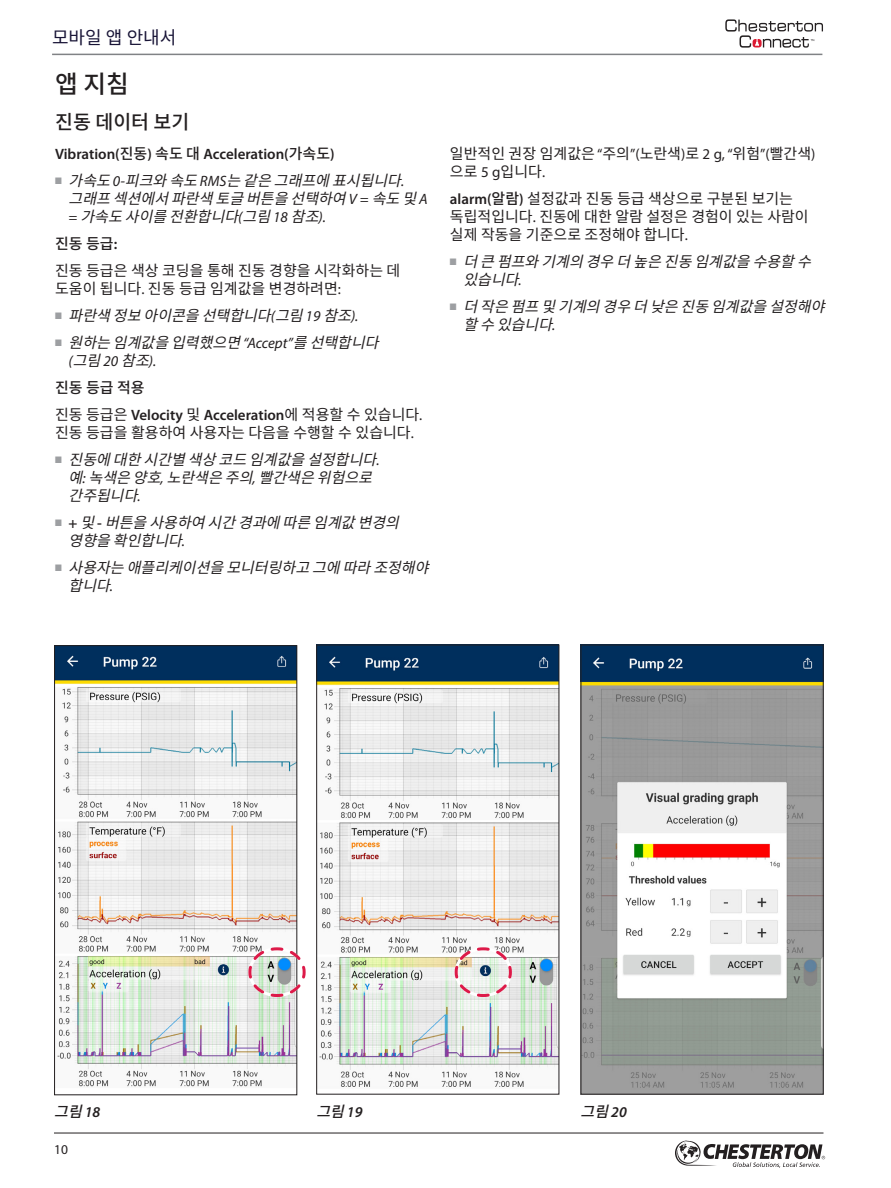
<style>
.page{position:relative;width:891px;height:1188px;background:#fff}
.page>*{position:absolute;margin:0;border:0;box-sizing:border-box;transform-origin:0 0}
.t1{font:500 24.75px "Noto Sans CJ Kkr";color:#231f20}
.t2{font:500 19.5px "Noto Sans CJ Kkr";color:#231f20}
.t3{font:18px "Noto Sans CJ Kkr";color:#181436}
.t4{font:italic 15px/18px "Noto Sans CJ Kkr";color:#231f20}
.t5{font:15px/18px "Noto Sans CJ Kkr";color:#231f20}
.t6{font:600 15px "Myriad Pro";color:#231f20}
.t7{font:italic 500 15px "Noto Sans CJ Kkr";color:#231f20}
.t8{font:italic 15px "Myriad Pro";color:#231f20}
.t9{font:500 15px "Noto Sans CJ Kkr";color:#231f20}
.t10{font:13.5px "Myriad Pro";color:#231f20}
.s1{font-family:"Noto Sans CJ Kkr";font-weight:500}
.s2{color:#9d9fa2}
.s3{font-family:"Myriad Pro"}
.s4{font-weight:500}
.s5{font-family:"Myriad Pro";font-weight:600}
.s6{font-family:"Noto Sans CJ Kkr"}
.s7{font-family:"Noto Sans CJ Kkr";font-weight:400}
.s8{font-weight:400}
.s9{font-family:"Myriad Pro";font-weight:600;font-style:normal}
</style>
<div class="page">
<hr style="left:54px;top:1133px;width:770px;height:1px;background:#231f20">
<hr style="left:52px;top:54px;width:770px;height:1px;background:#808285">
<svg style="left:725px;top:19px;width:98px;height:29px"></svg>
<svg style="left:675px;top:1140px;width:150px;height:28px"></svg>
<img style="left:318px;top:647px;width:239px;height:440px">
<div style="left:316px;top:645px;width:243px;height:450px;border:1px solid #231f20"></div>
<img style="left:56px;top:647px;width:239px;height:440px">
<div style="left:54px;top:645px;width:243px;height:450px;border:1px solid #231f20"></div>
<img style="left:583px;top:647px;width:239px;height:446px">
<div style="left:581px;top:645px;width:243px;height:450px;border:1px solid #231f20"></div>
<svg style="left:247px;top:946px;width:59px;height:53px"></svg>
<svg style="left:453px;top:946px;width:60px;height:53px"></svg>
<p class="t3" style="left:52px;top:28px;width:126px">모바일 앱 안내서</p>
<h1 class="t1" style="left:55px;top:70px;width:75px">앱 지침</h1>
<h2 class="t2" style="left:55px;top:111px;width:136px">진동 데이터 보기</h2>
<p class="t6" style="left:55px;top:144px;width:281px">Vibration(<span class="s1">진동</span>) <span class="s1">속도 대</span> Acceleration(<span class="s1">가속도</span>)</p>
<p class="t4" style="left:69px;top:172px;width:361px;text-indent:-14px"><span class="s2">■</span> 가속도<span class="s3">0-</span> 피크와 속도<span class="s3">RMS</span>는 같은 그래프에 표시됩니다<span class="s3">. </span>그래프 섹션에서 파란색 토글 버튼을 선택하여<span class="s3">V =</span> 속도 및<span class="s3">A =</span> 가속도 사이를 전환합니다<span class="s3">(</span> 그림<span class="s3">1 8</span> 참조<span class="s3">) .</span></p>
<p class="t5" style="left:55px;top:230px;width:347px;line-height:27px"><span class="s4">진동 등급</span><span class="s5">:<br></span>진동 등급은 색상 코딩을 통해 진동 경향을 시각화하는 데</p>
<p class="t5" style="left:55px;top:280px;width:287px">도움이 됩니다<span class="s3">.</span> 진동 등급 임계값을 변경하려면<span class="s3">:</span></p>
<p class="t4" style="left:55px;top:307px;width:307px"><span class="s2">■</span> 파란색 정보 아이콘을 선택합니다<span class="s3">(</span>그림<span class="s3">1 9</span> 참조<span class="s3">) .</span></p>
<p class="t4" style="left:55px;top:334px;width:334px"><span class="s2">■</span> 원하는 임계값을 입력했으면<span class="s3">“A ccep t ”</span>를 선택합니다</p>
<p class="t8" style="left:69px;top:352px;width:91px">(<span class="s6">그림</span>2 0 <span class="s6">참조</span>) .</p>
<p class="t9" style="left:55px;top:379px;width:91px">진동 등급 적용</p>
<p class="t6" style="left:55px;top:405px;width:369px"><span class="s7">진동 등급은</span> Velocity <span class="s7">및</span> Acceleration<span class="s7">에 적용할 수 있습니다</span><span class="s8">.</span></p>
<p class="t5" style="left:55px;top:424px;width:360px">진동 등급을 활용하여 사용자는 다음을 수행할 수 있습니다<span class="s3">.</span></p>
<p class="t4" style="left:69px;top:451px;width:318px;text-indent:-14px"><span class="s2">■</span> 진동에 대한 시간별 색상 코드 임계값을 설정합니다<span class="s3">. </span>예<span class="s3">:</span> 녹색은 양호<span class="s3">,</span> 노란색은 주의<span class="s3">,</span> 빨간색은 위험으로 간주됩니다<span class="s3">.</span></p>
<p class="t4" style="left:69px;top:514px;width:341px;text-indent:-14px"><span class="s2">■</span> <span class="s9">+</span> 및 <span class="s9">-</span> 버튼을 사용하여 시간 경과에 따른 임계값 변경의 영향을 확인합니다<span class="s3">.</span></p>
<p class="t4" style="left:69px;top:559px;width:371px;text-indent:-14px"><span class="s2">■</span> 사용자는 애플리케이션을 모니터링하고 그에 따라 조정해야 합니다<span class="s3">.</span></p>
<p class="t5" style="left:450px;top:145px;width:367px">일반적인 권장 임계값은 <span class="s3">“</span>주의<span class="s3">”(</span>노란색<span class="s3">)</span>로 <span class="s3">2 g, “</span>위험<span class="s3">”(</span>빨간색<span class="s3">) </span>으로 <span class="s3">5 g</span>입니다<span class="s3">.</span></p>
<p class="t5" style="left:450px;top:190px;width:360px"><span class="s5">alarm(</span><span class="s4">알람</span><span class="s5">)</span> 설정값과 진동 등급 색상으로 구분된 보기는 독립적입니다<span class="s3">.</span> 진동에 대한 알람 설정은 경험이 있는 사람이 실제 작동을 기준으로 조정해야 합니다<span class="s3">.</span></p>
<p class="t4" style="left:463px;top:253px;width:358px;text-indent:-14px"><span class="s2">■</span> 더 큰 펌프와 기계의 경우 더 높은 진동 임계값을 수용할 수 있습니다<span class="s3">.</span></p>
<p class="t4" style="left:463px;top:298px;width:372px;text-indent:-14px"><span class="s2">■</span> 더 작은 펌프 및 기계의 경우 더 낮은 진동 임계값을 설정해야 할 수 있습니다<span class="s3">.</span></p>
<p class="t7" style="left:54px;top:1103px;width:48px">그림<span class="s5">1 8</span></p>
<p class="t7" style="left:316px;top:1103px;width:48px">그림<span class="s5">1 9</span></p>
<p class="t7" style="left:581px;top:1103px;width:48px">그림<span class="s5">2 0</span></p>
<p class="t10" style="left:54px;top:1141px;width:15px">10</p>
</div>
